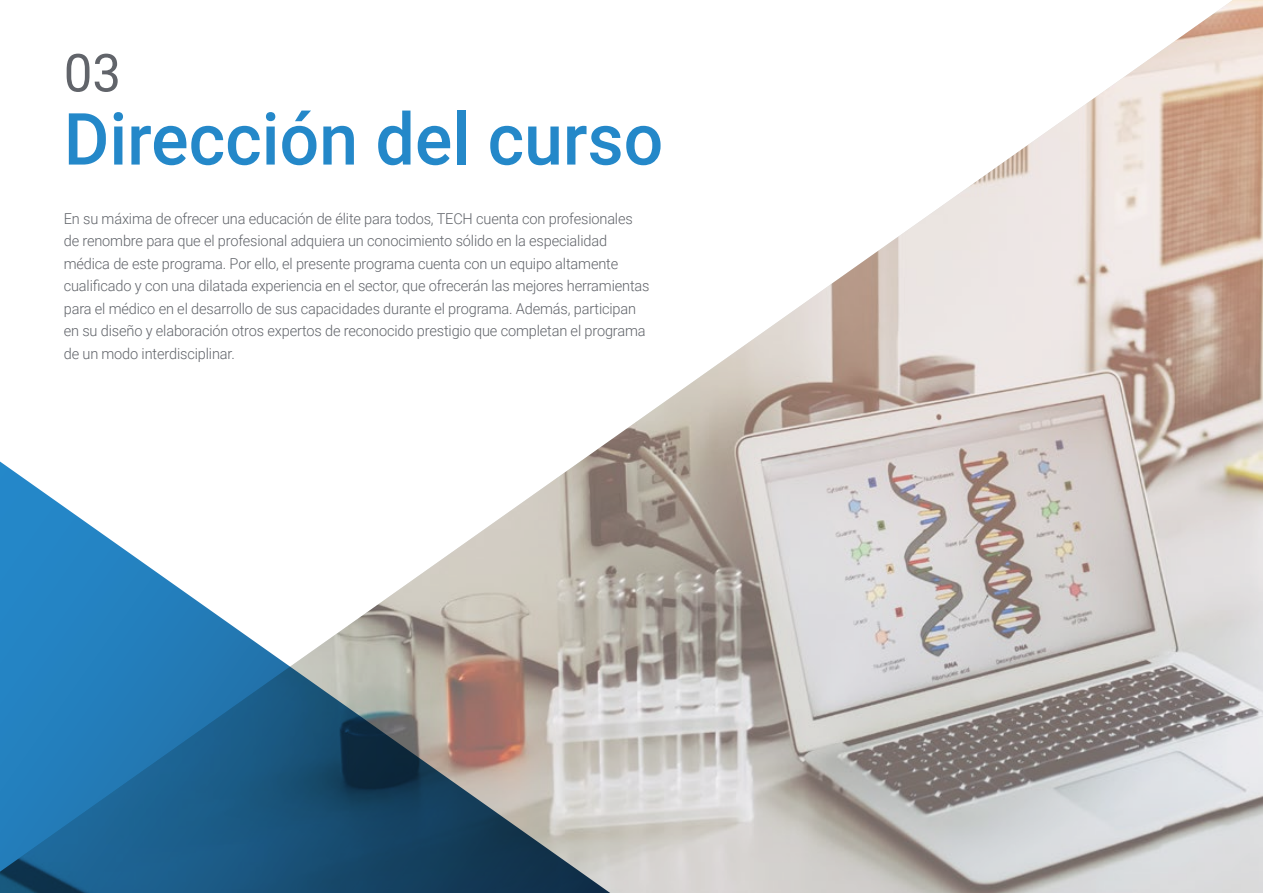
<style>
.page{position:relative;width:1263px;height:893px;background:#fff}
.page>*{position:absolute;margin:0;border:0;box-sizing:border-box;transform-origin:0 0}
.t1{font:500 72px "Roboto";color:#2488c9}
.t2{font:52.5px "Roboto";color:#61646a}
.t3{font:300 15px/22.5px "Roboto";letter-spacing:-.01em;color:#61646a}
</style>
<div class="page">
<img style="left:602px;top:0;width:661px;height:893px">
<svg style="left:0;top:446px;width:640px;height:447px"></svg>
<h2 class="t2" style="left:64px;top:36px;width:59px">03</h2>
<h1 class="t1" style="left:64px;top:89px;width:601px">Dirección del curso</h1>
<p class="t3" style="left:64px;top:207px;width:587px">En su máxima de ofrecer una educación de élite para todos, TECH cuenta con profesionales de renombre para que el profesional adquiera un conocimiento sólido en la especialidad médica de este programa. Por ello, el presente programa cuenta con un equipo altamente cualificado y con una dilatada experiencia en el sector, que ofrecerán las mejores herramientas para el médico en el desarrollo de sus capacidades durante el programa. Además, participan en su diseño y elaboración otros expertos de reconocido prestigio que completan el programa de un modo interdisciplinar.</p>
</div>
